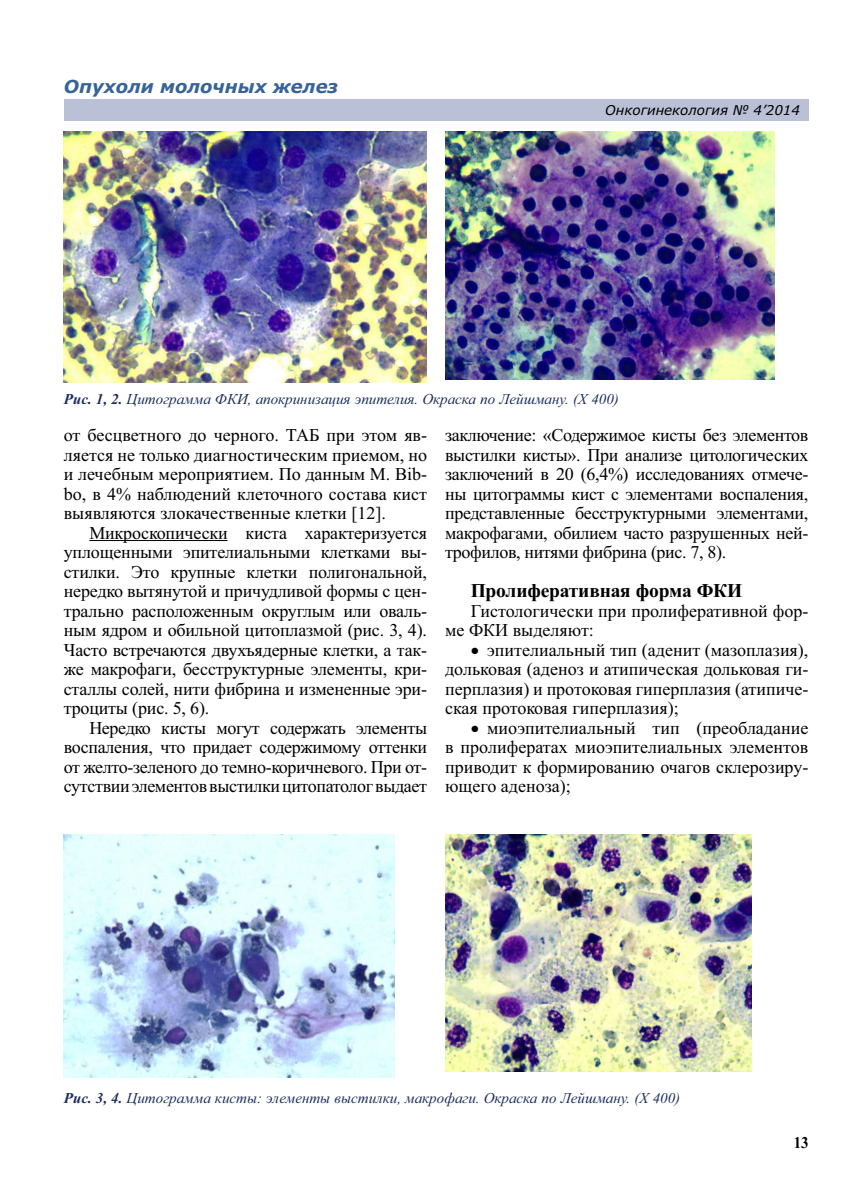
<style>
.page{position:relative;width:851px;height:1191px;background:#fff}
.page>*{position:absolute;margin:0;border:0;box-sizing:border-box;transform-origin:0 0}
.t1{font:700 19.5px "Times New Roman";letter-spacing:-.01em;color:#000}
.t2{font:18px/19.5px "Times New Roman";letter-spacing:-.01em;color:#000;text-align:justify}
.t3{font:italic 700 18px "Verdana";color:#376397}
.t4{font:700 16.5px "Times New Roman";color:#000;scale:.9 1}
.t5{font:italic 15px "Times New Roman";color:#1b2c5d}
.t6{font:italic 13.5px "Verdana";color:#000}
.s1{font-weight:700}
</style>
<div class="page">
<div style="left:64px;top:99px;width:744px;height:21px;background:#bac0d6"></div>
<hr style="left:89px;top:540px;width:138px;height:1px;background:#000">
<img style="left:64px;top:132px;width:363px;height:250px">
<img style="left:64px;top:834px;width:330px;height:243px">
<img style="left:445px;top:132px;width:329px;height:248px">
<img style="left:445px;top:834px;width:306px;height:237px">
<p class="t3" style="left:64px;top:80px;width:276px">Опухоли молочных желез</p>
<p class="t6" style="left:605px;top:105px;width:196px">Онкогинекология № 4’2014</p>
<p class="t5" style="left:64px;top:393px;width:556px"><span class="s1">Рис. 1, 2.</span> Цитограмма ФКИ, апокринизация эпителия. Окраска по Лейшману. (Х 400)</p>
<p class="t2" style="left:64px;top:427px;width:365px">от бесцветного до черного. ТАБ при этом яв&shy;ляется не только диагностическим приемом, но и лечебным мероприятием. По данным M. Bib&shy;bo, в 4% наблюдений клеточного состава кист выявляются злокачественные клетки [12].</p>
<p class="t2" style="left:64px;top:524px;width:365px;text-indent:26px">Микроскопически киста характеризуется уплощенными эпителиальными клетками вы&shy;стилки. Это крупные клетки полигональной, нередко вытянутой и причудливой формы с цен&shy;трально расположенным округлым или оваль&shy;ным ядром и обильной цитоплазмой (рис. 3, 4).<br>Часто встречаются двухъядерные клетки, а так&shy;же макрофаги, бесструктурные элементы, кри&shy;сталлы солей, нити фибрина и измененные эри&shy;троциты (рис. 5, 6).</p>
<p class="t2" style="left:64px;top:719px;width:365px;text-indent:26px">Нередко кисты могут содержать элементы воспаления, что придает содержимому оттенки от желто-зеленого до темно-коричневого. При от&shy;сутствии элементов выстилки цитопатолог выдает</p>
<p class="t2" style="left:445px;top:427px;width:365px">заключение: «Содержимое кисты без элементов выстилки кисты». При анализе цитологических заключений в 20 (6,4%) исследованиях отмече&shy;ны цитограммы кист с элементами воспаления, представленные бесструктурными элементами, макрофагами, обилием часто разрушенных ней&shy;трофилов, нитями фибрина (рис. 7, 8).</p>
<p class="t1" style="left:470px;top:584px;width:273px">Пролиферативная форма ФКИ</p>
<p class="t2" style="left:445px;top:602px;width:365px;text-indent:26px">Гистологически при пролиферативной фор&shy;ме ФКИ выделяют:</p>
<p class="t2" style="left:445px;top:641px;width:365px;text-indent:26px">• эпителиальный тип (аденит (мазоплазия), дольковая (аденоз и атипическая дольковая ги&shy;перплазия) и протоковая гиперплазия (атипиче&shy;ская протоковая гиперплазия);</p>
<p class="t2" style="left:445px;top:719px;width:365px;text-indent:26px">• миоэпителиальный тип (преобладание в пролифератах миоэпителиальных элементов приводит к формированию очагов склерозиру&shy;ющего аденоза);</p>
<p class="t5" style="left:64px;top:1092px;width:618px"><span class="s1">Рис. 3, 4.</span> Цитограмма кисты: элементы выстилки, макрофаги. Окраска по Лейшману. (Х 400)</p>
<p class="t4" style="left:793px;top:1137px;width:18px">13</p>
</div>
